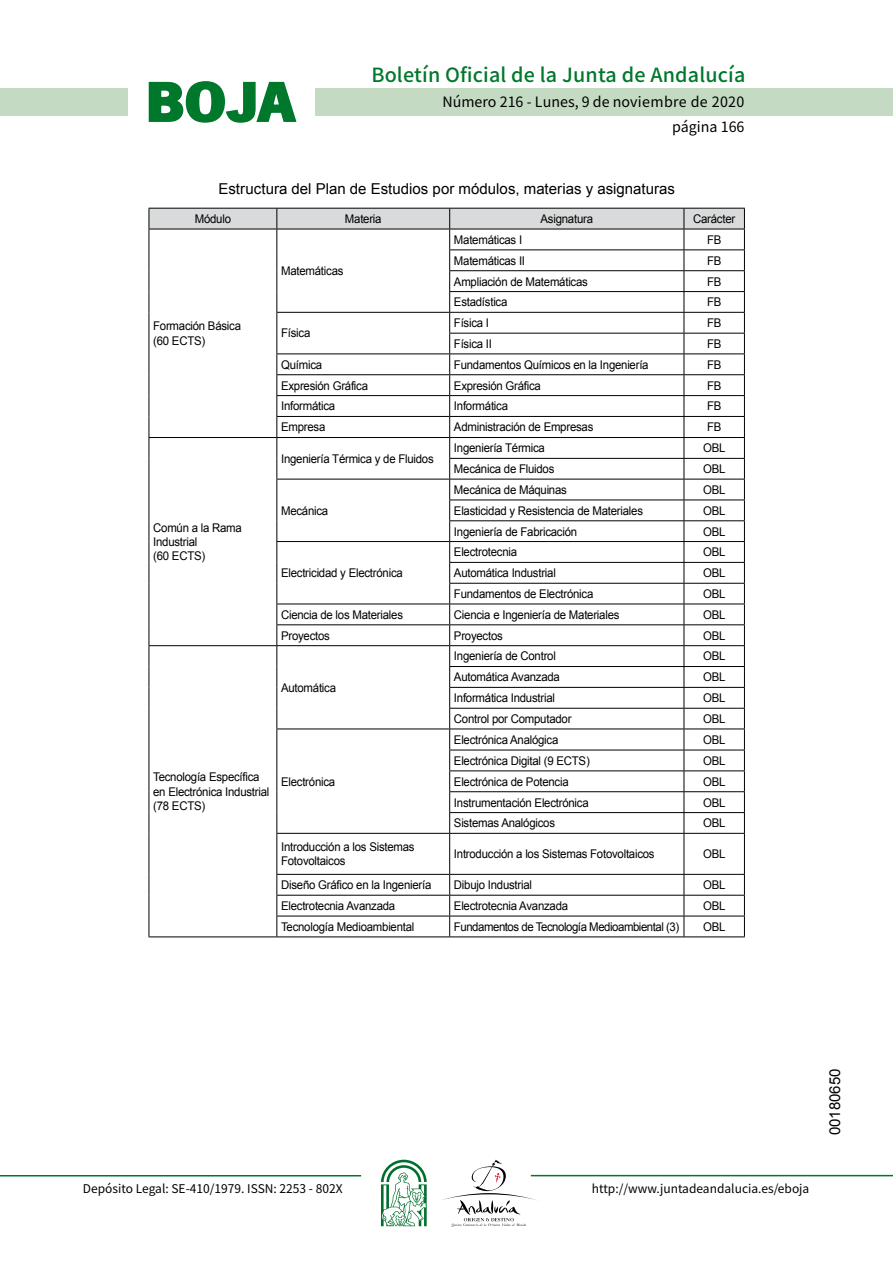
<style>
.page{position:relative;width:893px;height:1263px;background:#fff}
.page>*{position:absolute;margin:0;border:0;box-sizing:border-box;transform-origin:0 0}
.t1{font:700 57.75px "News Got T";color:#00782c;scale:1.14 1}
.t2{font:500 19.5px "Noto Sans HK";letter-spacing:.01em;color:#00782c}
.t3{font:15px "Arial";color:#000}
.t4{font:14.25px/24.5px "Noto Sans HK";color:#000;text-align:right}
.t5{font:12px/14.4px "Arial";letter-spacing:-.02em;color:#000;scale:.95 1}
.t6{font:12px "Noto Sans HK";color:#000}
.t7{font:12px "Arial";letter-spacing:-.04em;color:#000;scale:.95 1}
</style>
<div class="page">
<div style="left:315px;top:88px;width:577px;height:28px;background:#c5dac3"></div>
<div style="left:0;top:88px;width:128px;height:28px;background:#c5dac3"></div>
<hr style="left:0;top:1175px;width:361px;height:2px;background:#00782c">
<hr style="left:531px;top:1175px;width:361px;height:1px;background:#00782c">
<svg style="left:148px;top:81px;width:149px;height:42px"></svg>
<svg style="left:442px;top:1160px;width:100px;height:67px"></svg>
<svg style="left:381px;top:1160px;width:45px;height:66px"></svg>
<svg style="left:149px;top:208px;width:596px;height:625px"></svg>
<hr style="left:149px;top:833px;width:1px;height:41px;background:#000">
<hr style="left:276px;top:833px;width:173px;height:1px;background:#000">
<hr style="left:276px;top:834px;width:1px;height:40px;background:#000">
<hr style="left:449px;top:833px;width:235px;height:1px;background:#000">
<hr style="left:449px;top:834px;width:1px;height:40px;background:#000">
<hr style="left:684px;top:833px;width:60px;height:1px;background:#000">
<hr style="left:683px;top:834px;width:1px;height:40px;background:#000">
<hr style="left:744px;top:834px;width:1px;height:40px;background:#000">
<hr style="left:276px;top:874px;width:173px;height:1px;background:#000">
<hr style="left:449px;top:874px;width:235px;height:1px;background:#000">
<hr style="left:684px;top:874px;width:60px;height:1px;background:#000">
<hr style="left:276px;top:895px;width:173px;height:1px;background:#000">
<hr style="left:449px;top:895px;width:235px;height:1px;background:#000">
<hr style="left:684px;top:895px;width:60px;height:1px;background:#000">
<svg style="left:149px;top:874px;width:1px;height:63px"></svg>
<hr style="left:276px;top:916px;width:173px;height:1px;background:#000">
<svg style="left:276px;top:875px;width:1px;height:62px"></svg>
<hr style="left:449px;top:916px;width:235px;height:1px;background:#000">
<svg style="left:449px;top:875px;width:1px;height:62px"></svg>
<hr style="left:684px;top:916px;width:60px;height:1px;background:#000">
<svg style="left:683px;top:875px;width:1px;height:62px"></svg>
<svg style="left:744px;top:875px;width:1px;height:62px"></svg>
<hr style="left:149px;top:937px;width:128px;height:1px;background:#000">
<hr style="left:277px;top:937px;width:172px;height:1px;background:#000">
<hr style="left:449px;top:937px;width:235px;height:1px;background:#000">
<hr style="left:684px;top:937px;width:60px;height:1px;background:#000">
<h1 class="t1" style="left:145px;top:68px;width:133px">BOJA</h1>
<h2 class="t2" style="left:371px;top:64px;width:375px">Boletín Oficial de la Junta de Andalucía</h2>
<p class="t4" style="left:442px;top:90px;width:303px">Número 216 - Lunes, 9 de noviembre de 2020 página 166</p>
<p class="t3" style="left:218px;top:179px;width:458px">Estructura del Plan de Estudios por módulos, materias y asignaturas</p>
<p class="t5" style="left:195px;top:212px;width:40px">Módulo</p>
<p class="t5" style="left:345px;top:212px;width:40px">Materia</p>
<p class="t5" style="left:540px;top:212px;width:57px">Asignatura</p>
<p class="t5" style="left:693px;top:212px;width:46px">Carácter</p>
<p class="t5" style="left:153px;top:319px;width:94px">Formación Básica (60 ECTS)</p>
<p class="t5" style="left:153px;top:520px;width:95px">Común a la Rama<br>Industrial<br>(60 ECTS)</p>
<p class="t5" style="left:153px;top:770px;width:124px">Tecnología Específica en Electrónica Industrial (78 ECTS)</p>
<p class="t5" style="left:281px;top:264px;width:67px">Matemáticas</p>
<p class="t5" style="left:281px;top:326px;width:32px">Física</p>
<p class="t5" style="left:454px;top:233px;width:73px">Matemáticas I</p>
<p class="t5" style="left:707px;top:233px;width:17px">FB</p>
<p class="t5" style="left:454px;top:253px;width:76px">Matemáticas II</p>
<p class="t5" style="left:707px;top:253px;width:17px">FB</p>
<p class="t5" style="left:454px;top:274px;width:142px">Ampliación de Matemáticas</p>
<p class="t5" style="left:707px;top:274px;width:17px">FB</p>
<p class="t5" style="left:454px;top:295px;width:58px">Estadística</p>
<p class="t5" style="left:707px;top:295px;width:17px">FB</p>
<p class="t5" style="left:454px;top:316px;width:38px">Física I</p>
<p class="t5" style="left:707px;top:316px;width:17px">FB</p>
<p class="t5" style="left:454px;top:337px;width:42px">Física II</p>
<p class="t5" style="left:707px;top:337px;width:17px">FB</p>
<p class="t5" style="left:281px;top:357px;width:45px">Química</p>
<p class="t5" style="left:454px;top:357px;width:206px">Fundamentos Químicos en la Ingeniería</p>
<p class="t5" style="left:707px;top:357px;width:17px">FB</p>
<p class="t5" style="left:281px;top:378px;width:93px">Expresión Gráfica</p>
<p class="t5" style="left:454px;top:378px;width:93px">Expresión Gráfica</p>
<p class="t5" style="left:707px;top:378px;width:17px">FB</p>
<p class="t5" style="left:281px;top:399px;width:58px">Informática</p>
<p class="t5" style="left:454px;top:399px;width:58px">Informática</p>
<p class="t5" style="left:707px;top:399px;width:17px">FB</p>
<p class="t5" style="left:281px;top:420px;width:48px">Empresa</p>
<p class="t5" style="left:454px;top:420px;width:148px">Administración de Empresas</p>
<p class="t5" style="left:707px;top:420px;width:17px">FB</p>
<p class="t5" style="left:281px;top:451px;width:162px">Ingeniería Térmica y de Fluidos</p>
<p class="t5" style="left:281px;top:503px;width:51px">Mecánica</p>
<p class="t5" style="left:281px;top:566px;width:130px">Electricidad y Electrónica</p>
<p class="t5" style="left:454px;top:441px;width:97px">Ingeniería Térmica</p>
<p class="t5" style="left:703px;top:441px;width:24px">OBL</p>
<p class="t5" style="left:454px;top:462px;width:107px">Mecánica de Fluidos</p>
<p class="t5" style="left:703px;top:462px;width:24px">OBL</p>
<p class="t5" style="left:454px;top:483px;width:120px">Mecánica de Máquinas</p>
<p class="t5" style="left:703px;top:483px;width:24px">OBL</p>
<p class="t5" style="left:454px;top:503px;width:200px">Elasticidad y Resistencia de Materiales</p>
<p class="t5" style="left:703px;top:503px;width:24px">OBL</p>
<p class="t5" style="left:454px;top:524px;width:131px">Ingeniería de Fabricación</p>
<p class="t5" style="left:703px;top:524px;width:24px">OBL</p>
<p class="t5" style="left:454px;top:545px;width:68px">Electrotecnia</p>
<p class="t5" style="left:703px;top:545px;width:24px">OBL</p>
<p class="t5" style="left:454px;top:566px;width:109px">Automática Industrial</p>
<p class="t5" style="left:703px;top:566px;width:24px">OBL</p>
<p class="t5" style="left:454px;top:587px;width:148px">Fundamentos de Electrónica</p>
<p class="t5" style="left:703px;top:587px;width:24px">OBL</p>
<p class="t5" style="left:281px;top:607px;width:130px">Ciencia de los Materiales</p>
<p class="t5" style="left:454px;top:607px;width:176px">Ciencia e Ingeniería de Materiales</p>
<p class="t5" style="left:703px;top:607px;width:24px">OBL</p>
<p class="t5" style="left:281px;top:628px;width:53px">Proyectos</p>
<p class="t5" style="left:454px;top:628px;width:53px">Proyectos</p>
<p class="t5" style="left:703px;top:628px;width:24px">OBL</p>
<p class="t5" style="left:281px;top:680px;width:59px">Automática</p>
<p class="t5" style="left:281px;top:774px;width:58px">Electrónica</p>
<p class="t5" style="left:454px;top:649px;width:109px">Ingeniería de Control</p>
<p class="t5" style="left:703px;top:649px;width:24px">OBL</p>
<p class="t5" style="left:454px;top:670px;width:113px">Automática Avanzada</p>
<p class="t5" style="left:703px;top:670px;width:24px">OBL</p>
<p class="t5" style="left:454px;top:691px;width:108px">Informática Industrial</p>
<p class="t5" style="left:703px;top:691px;width:24px">OBL</p>
<p class="t5" style="left:454px;top:712px;width:125px">Control por Computador</p>
<p class="t5" style="left:703px;top:712px;width:24px">OBL</p>
<p class="t5" style="left:454px;top:733px;width:111px">Electrónica Analógica</p>
<p class="t5" style="left:703px;top:733px;width:24px">OBL</p>
<p class="t5" style="left:454px;top:754px;width:144px">Electrónica Digital (9 ECTS)</p>
<p class="t5" style="left:703px;top:754px;width:24px">OBL</p>
<p class="t5" style="left:454px;top:774px;width:122px">Electrónica de Potencia</p>
<p class="t5" style="left:703px;top:774px;width:24px">OBL</p>
<p class="t5" style="left:454px;top:795px;width:143px">Instrumentación Electrónica</p>
<p class="t5" style="left:703px;top:795px;width:24px">OBL</p>
<p class="t5" style="left:454px;top:816px;width:108px">Sistemas Analógicos</p>
<p class="t5" style="left:703px;top:816px;width:24px">OBL</p>
<p class="t5" style="left:281px;top:840px;width:142px">Introducción a los Sistemas<br>Fotovoltaicos</p>
<p class="t5" style="left:454px;top:847px;width:213px">Introducción a los Sistemas Fotovoltaicos</p>
<p class="t5" style="left:703px;top:847px;width:24px">OBL</p>
<p class="t5" style="left:281px;top:878px;width:160px">Diseño Gráfico en la Ingeniería</p>
<p class="t5" style="left:454px;top:878px;width:84px">Dibujo Industrial</p>
<p class="t5" style="left:703px;top:878px;width:24px">OBL</p>
<p class="t5" style="left:281px;top:899px;width:122px">Electrotecnia Avanzada</p>
<p class="t5" style="left:454px;top:899px;width:122px">Electrotecnia Avanzada</p>
<p class="t5" style="left:703px;top:899px;width:24px">OBL</p>
<p class="t5" style="left:281px;top:920px;width:142px">Tecnología Medioambiental</p>
<p class="t7" style="left:454px;top:919px;width:239px">Fundamentos de Tecnología Medioambiental (3)</p>
<p class="t5" style="left:703px;top:920px;width:24px">OBL</p>
<p class="t6" style="left:83px;top:1181px;width:261px">Depósito Legal: SE-410/1979. ISSN: 2253 - 802X</p>
<p class="t6" style="left:592px;top:1181px;width:219px">http://www.juntadeandalucia.es/eboja</p>
<p class="t3" style="left:825px;top:1135px;width:68px;rotate:-90deg">00180650</p>
</div>
